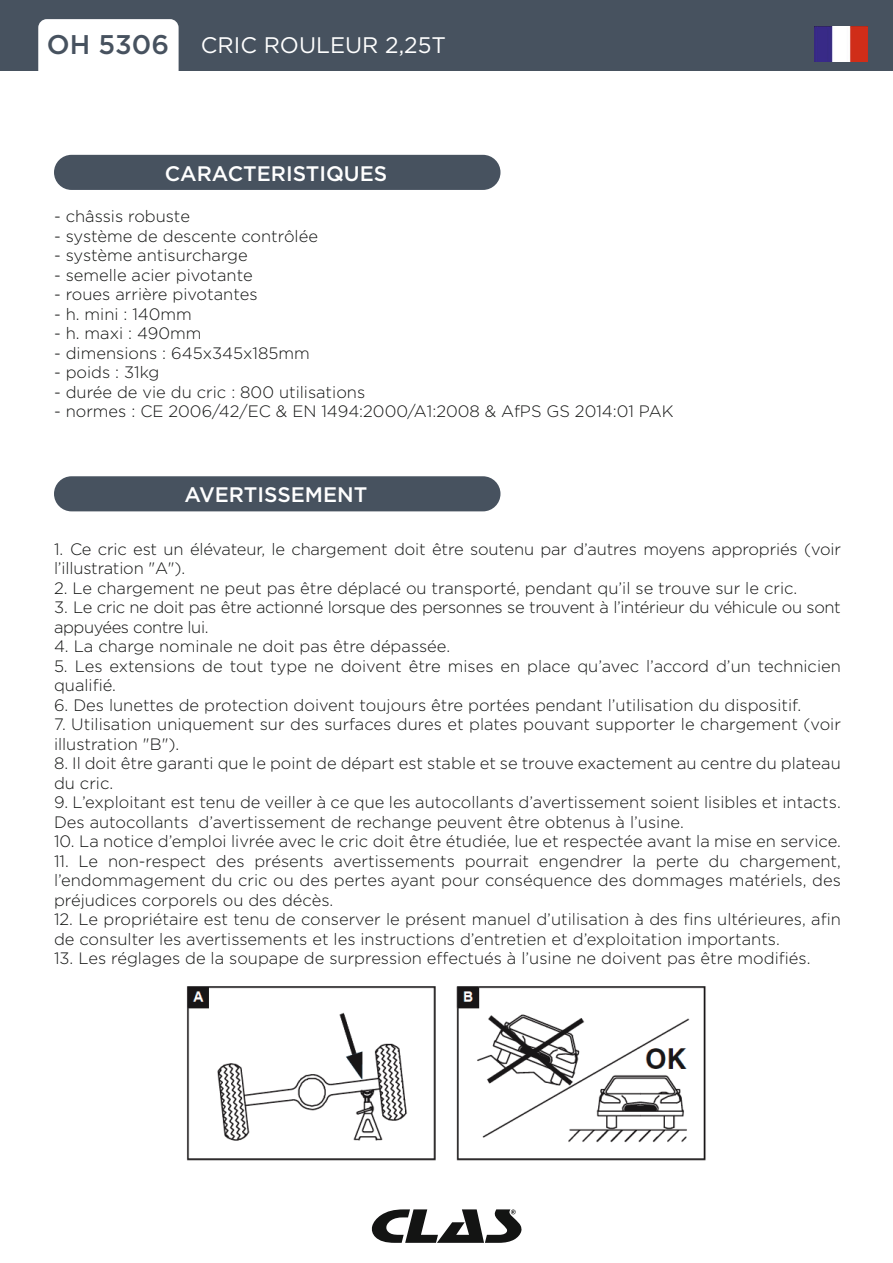
<style>
.page{position:relative;width:893px;height:1263px;background:#fff}
.page>*{position:absolute;margin:0;border:0;box-sizing:border-box;transform-origin:0 0}
.t1{font:22.5px "Gotham";color:#fff}
.t2{font:500 21px "Gotham";color:#fff}
.t3{font:300 16.5px/19.5px "Gotham";color:#131413}
.t4{font:300 16.5px/19.5px "Gotham";letter-spacing:-.025em;color:#131413}
.s1{font-weight:500;font-size:27px;color:#47525f}
</style>
<div class="page">
<div style="left:0;top:0;width:893px;height:71px;background:#47525f"></div>
<div style="left:38px;top:19px;width:141px;height:70px;background:#fff;border-radius:9px"></div>
<img style="left:814px;top:26px;width:53px;height:35px">
<svg style="left:371px;top:1209px;width:151px;height:34px"></svg>
<div style="left:56px;top:156px;width:443px;height:32px;background:#47525f;border-radius:16px"></div>
<div style="left:54px;top:155px;width:446px;height:35px;border:3px solid #47525f;border-radius:16px"></div>
<div style="left:56px;top:478px;width:443px;height:32px;background:#47525f;border-radius:16px"></div>
<div style="left:54px;top:476px;width:446px;height:35px;border:3px solid #47525f;border-radius:16px"></div>
<img style="left:186px;top:986px;width:520px;height:175px">
<h1 class="t1" style="left:47px;top:31px;width:401px"><span class="s1">OH 5306</span> CRIC ROULEUR 2,25T</h1>
<p class="t2" style="left:165px;top:160px;width:224px">CARACTERISTIQUES</p>
<p class="t3" style="left:54px;top:206px;width:137px">- châssis robuste</p>
<p class="t3" style="left:54px;top:225px;width:265px">- système de descente contrôlée</p>
<p class="t3" style="left:54px;top:245px;width:195px">- système antisurcharge</p>
<p class="t3" style="left:54px;top:264px;width:200px">- semelle acier pivotante</p>
<p class="t3" style="left:54px;top:284px;width:205px">- roues arrière pivotantes</p>
<p class="t3" style="left:54px;top:303px;width:140px">- h. mini : 140mm</p>
<p class="t3" style="left:54px;top:323px;width:149px">- h. maxi : 490mm</p>
<p class="t3" style="left:54px;top:342px;width:257px">- dimensions : 645x345x185mm</p>
<p class="t3" style="left:54px;top:362px;width:107px">- poids : 31kg</p>
<p class="t3" style="left:54px;top:381px;width:313px">- durée de vie du cric : 800 utilisations</p>
<p class="t3" style="left:54px;top:401px;width:621px">- normes : CE 2006/42/EC &amp; EN 1494:2000/A1:2008 &amp; AfPS GS 2014:01 PAK</p>
<p class="t2" style="left:185px;top:481px;width:184px">AVERTISSEMENT</p>
<p class="t3" style="left:54px;top:538px;width:788px">1. Ce cric est un élévateur, le chargement doit être soutenu par d’autres moyens appropriés (voir l’illustration "A").</p>
<p class="t3" style="left:54px;top:577px;width:745px">2. Le chargement ne peut pas être déplacé ou transporté, pendant qu’il se trouve sur le cric.</p>
<p class="t4" style="left:54px;top:597px;width:788px">3. Le cric ne doit pas être actionné lorsque des personnes se trouvent à l’intérieur du véhicule ou sont appuyées contre lui.</p>
<p class="t3" style="left:54px;top:636px;width:398px">4. La charge nominale ne doit pas être dépassée.</p>
<p class="t3" style="left:54px;top:656px;width:788px">5. Les extensions de tout type ne doivent être mises en place qu’avec l’accord d’un technicien qualifié.</p>
<p class="t3" style="left:54px;top:695px;width:749px">6. Des lunettes de protection doivent toujours être portées pendant l’utilisation du dispositif.</p>
<p class="t3" style="left:54px;top:714px;width:788px">7. Utilisation uniquement sur des surfaces dures et plates pouvant supporter le chargement (voir illustration "B").</p>
<p class="t3" style="left:54px;top:753px;width:788px">8. Il doit être garanti que le point de départ est stable et se trouve exactement au centre du plateau du cric.</p>
<p class="t3" style="left:54px;top:792px;width:788px">9. L’exploitant est tenu de veiller à ce que les autocollants d’avertissement soient lisibles et intacts.<br>Des autocollants d’avertissement de rechange peuvent être obtenus à l’usine.</p>
<p class="t3" style="left:54px;top:831px;width:788px">10. La notice d’emploi livrée avec le cric doit être étudiée, lue et respectée avant la mise en service.</p>
<p class="t3" style="left:54px;top:851px;width:788px;text-align:justify">11. Le non-respect des présents avertissements pourrait engendrer la perte du chargement, l’endommagement du cric ou des pertes ayant pour conséquence des dommages matériels, des préjudices corporels ou des décès.</p>
<p class="t3" style="left:54px;top:909px;width:788px">12. Le propriétaire est tenu de conserver le présent manuel d’utilisation à des fins ultérieures, afin de consulter les avertissements et les instructions d’entretien et d’exploitation importants.</p>
<p class="t3" style="left:54px;top:948px;width:758px">13. Les réglages de la soupape de surpression effectués à l’usine ne doivent pas être modifiés.</p>
</div>
